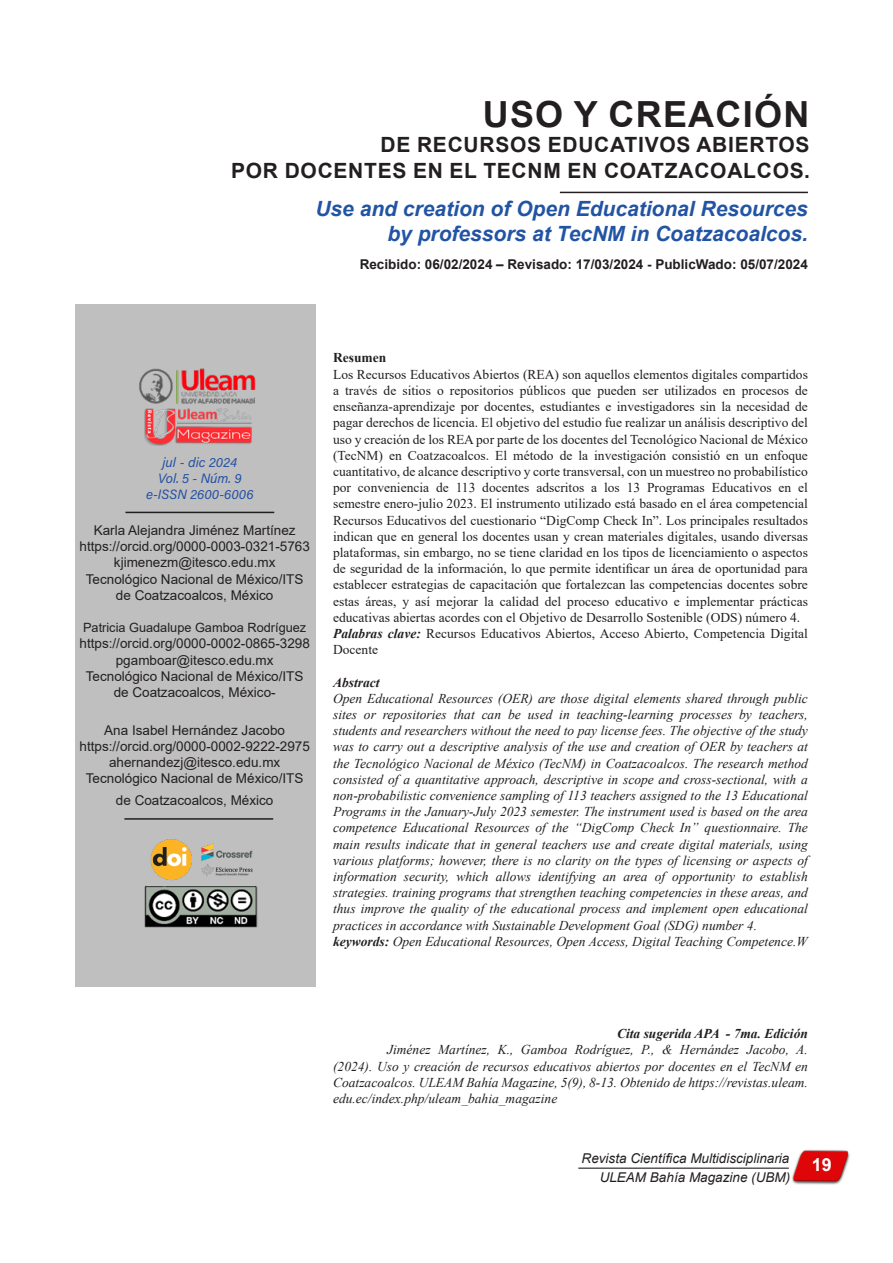
<style>
.page{position:relative;width:893px;height:1263px;background:#fff}
.page>*{position:absolute;margin:0;border:0;box-sizing:border-box;transform-origin:0 0}
.t1{font:700 36px "Arial";letter-spacing:.035em;color:#231f20}
.t2{font:italic 700 21px "Arial";color:#2254a4}
.t3{font:700 21px "Arial";letter-spacing:.035em;color:#231f20}
.t4{font:700 18px "Arial";color:#fff}
.t5{font:italic 13.5px/16.2px "Times New Roman";color:#231f20;text-align:justify}
.t6{font:13.5px/16.2px "Times New Roman";color:#231f20;text-align:justify}
.t7{font:13.5px/16.2px "Arial";color:#231f20;text-align:center}
.t8{font:700 13.5px "Arial";color:#231f20}
.t9{font:italic 13.5px "Arial";color:#231f20}
.t10{font:13.5px "Acumin Variable Concept";color:#2351a3}
.t11{font:italic 700 13.5px "Times New Roman";color:#231f20}
.t12{font:700 13.5px "Times New Roman";color:#231f20}
.t13{font:12.75px "Arial";color:#231f20}
.s1{font-weight:700;font-style:italic}
.s2{font-weight:700}
</style>
<div class="page">
<img style="left:138px;top:368px;width:118px;height:36px">
<img style="left:145px;top:409px;width:107px;height:36px">
<img style="left:145px;top:886px;width:112px;height:41px">
<img style="left:150px;top:839px;width:103px;height:41px">
<hr style="left:125px;top:512px;width:149px;height:1px;background:#231f20">
<hr style="left:124px;top:818px;width:149px;height:2px;background:#231f20">
<hr style="left:578px;top:1167px;width:211px;height:2px;background:#231f20">
<img style="left:791px;top:1149px;width:59px;height:35px">
<hr style="left:560px;top:192px;width:248px;height:1px;background:#231f20">
<p class="t1" style="left:483px;top:89px;width:328px">USO Y CREACIÓN</p>
<p class="t3" style="left:381px;top:130px;width:431px">DE RECURSOS EDUCATIVOS ABIERTOS</p>
<p class="t3" style="left:231px;top:155px;width:580px">POR DOCENTES EN EL TECNM EN COATZACOALCOS.</p>
<p class="t2" style="left:315px;top:195px;width:494px">Use and creation of Open Educational Resources</p>
<p class="t2" style="left:387px;top:220px;width:422px">by professors at TecNM in Coatzacoalcos.</p>
<p class="t8" style="left:360px;top:255px;width:450px">Recibido: 06/02/2024 – Revisado: 17/03/2024 - PublicWado: 05/07/2024</p>
<p class="t10" style="left:162px;top:453px;width:76px">jul - dic 2024</p>
<p class="t10" style="left:158px;top:469px;width:85px">Vol. 5 - Núm. 9</p>
<p class="t10" style="left:146px;top:485px;width:109px">e-ISSN 2600-6006</p>
<p class="t7" style="left:94px;top:522px;width:203px">Karla Alejandra Jiménez Martínez</p>
<p class="t7" style="left:79px;top:538px;width:232px">https://orcid.org/0000-0003-0321-5763</p>
<p class="t7" style="left:114px;top:554px;width:163px">kjimenezm@itesco.edu.mx</p>
<p class="t7" style="left:86px;top:571px;width:219px">Tecnológico Nacional de México/ITS de Coatzacoalcos, México</p>
<p class="t13" style="left:83px;top:619px;width:225px">Patricia Guadalupe Gamboa Rodríguez</p>
<p class="t7" style="left:79px;top:635px;width:232px">https://orcid.org/0000-0002-0865-3298</p>
<p class="t7" style="left:116px;top:652px;width:159px">pgamboar@itesco.edu.mx</p>
<p class="t7" style="left:86px;top:668px;width:219px">Tecnológico Nacional de México/ITS de Coatzacoalcos, México-</p>
<p class="t7" style="left:104px;top:722px;width:182px">Ana Isabel Hernández Jacobo</p>
<p class="t7" style="left:79px;top:738px;width:232px">https://orcid.org/0000-0002-9222-2975</p>
<p class="t7" style="left:109px;top:754px;width:173px">ahernandezj@itesco.edu.mx</p>
<p class="t7" style="left:86px;top:770px;width:219px">Tecnológico Nacional de México/ITS</p>
<p class="t7" style="left:116px;top:792px;width:159px">de Coatzacoalcos, México</p>
<p class="t12" style="left:333px;top:348px;width:55px">Resumen</p>
<p class="t6" style="left:333px;top:366px;width:476px">Los Recursos Educativos Abiertos (REA) son aquellos elementos digitales compartidos a través de sitios o repositorios públicos que pueden ser utilizados en procesos de enseñanza-aprendizaje por docentes, estudiantes e investigadores sin la necesidad de pagar derechos de licencia. El objetivo del estudio fue realizar un análisis descriptivo del uso y creación de los REA por parte de los docentes del Tecnológico Nacional de México (TecNM) en Coatzacoalcos. El método de la investigación consistió en un enfoque cuantitativo, de alcance descriptivo y corte transversal, con un muestreo no probabilístico por conveniencia de 113 docentes adscritos a los 13 Programas Educativos en el semestre enero-julio 2023. El instrumento utilizado está basado en el área competencial Recursos Educativos del cuestionario “DigComp Check In”. Los principales resultados indican que en general los docentes usan y crean materiales digitales, usando diversas plataformas, sin embargo, no se tiene claridad en los tipos de licenciamiento o aspectos de seguridad de la información, lo que permite identificar un área de oportunidad para establecer estrategias de capacitación que fortalezcan las competencias docentes sobre estas áreas, y así mejorar la calidad del proceso educativo e implementar prácticas educativas abiertas acordes con el Objetivo de Desarrollo Sostenible (ODS) número 4.</p>
<p class="t6" style="left:333px;top:625px;width:476px"><span class="s1">Palabras clave:</span> Recursos Educativos Abiertos, Acceso Abierto, Competencia Digital<br>Docente</p>
<p class="t11" style="left:333px;top:673px;width:48px">Abstract</p>
<p class="t5" style="left:333px;top:690px;width:476px">Open Educational Resources (OER) are those digital elements shared through public sites or repositories that can be used in teaching-learning processes by teachers, students and researchers without the need to pay license fees. The objective of the study was to carry out a descriptive analysis of the use and creation of OER by teachers at the Tecnológico Nacional de México (TecNM) in Coatzacoalcos. The research method consisted of a quantitative approach, descriptive in scope and cross-sectional, with a non-probabilistic convenience sampling of 113 teachers assigned to the 13 Educational Programs in the January-July 2023 semester. The instrument used is based on the area competence Educational Resources of the “DigComp Check In” questionnaire. The main results indicate that in general teachers use and create digital materials, using various platforms; however, there is no clarity on the types of licensing or aspects of information security, which allows identifying an area of opportunity to establish strategies. training programs that strengthen teaching competencies in these areas, and thus improve the quality of the educational process and implement open educational practices in accordance with Sustainable Development Goal (SDG) number 4.</p>
<p class="t5" style="left:333px;top:933px;width:476px"><span class="s2">keywords:</span> Open Educational Resources, Open Access, Digital Teaching Competence.W</p>
<p class="t11" style="left:617px;top:1024px;width:192px">Cita sugerida APA - 7ma. Edición</p>
<p class="t5" style="left:333px;top:1041px;width:476px;text-indent:54px">Jiménez Martínez, K., Gamboa Rodríguez, P., &amp; Hernández Jacobo, A. (2024). Uso y creación de recursos educativos abiertos por docentes en el TecNM en Coatzacoalcos. ULEAM Bahía Magazine, 5(9), 8-13. Obtenido de https://revistas.uleam. edu.ec/index.php/uleam_bahia_magazine</p>
<p class="t9" style="left:582px;top:1149px;width:209px">Revista Científica Multidisciplinaria</p>
<p class="t9" style="left:600px;top:1168px;width:192px">ULEAM Bahía Magazine (UBM)</p>
<p class="t4" style="left:812px;top:1152px;width:22px">19</p>
</div>
